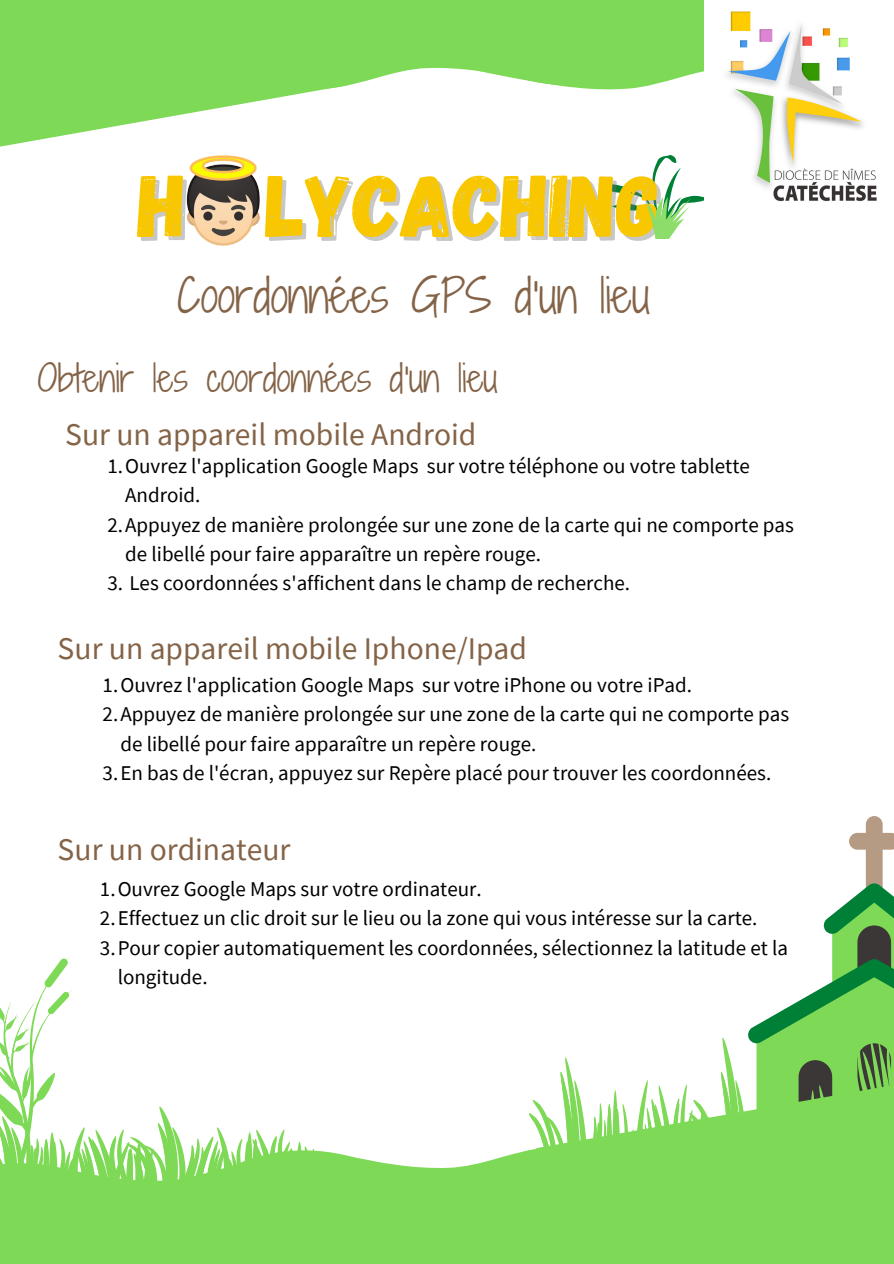
<style>
.page{position:relative;width:894px;height:1264px;background:#fff}
.page>*{position:absolute;margin:0;border:0;box-sizing:border-box;transform-origin:0 0}
.t1{font:87.75px "Gagalin";color:#f8c700}
.t2{font:45px "Shadows Into Light Two";color:#846347}
.t3{font:36px "Shadows Into Light Two";color:#846347}
.t4{font:31.5px "Source Sans Pro";color:#846347}
.t5{font:21px/29.2px "Source Sans Pro";color:#000}
.s1{color:rgb(115 115 115/.4)}
</style>
<div class="page">
<div style="left:708px;top:1210px;width:185px;height:53px;background:#7ed957"></div>
<div style="left:0;top:1191px;width:216px;height:72px;background:#7ed957"></div>
<div style="left:216px;top:1149px;width:492px;height:114px;background:#7ed957"></div>
<svg style="left:528px;top:816px;width:365px;height:394px"></svg>
<div style="left:0;top:1184px;width:323px;height:7px;background:#7ed957"></div>
<svg style="left:0;top:956px;width:314px;height:228px"></svg>
<svg style="left:344px;top:0;width:124px;height:87px;fill:#7ed957"></svg>
<svg style="left:468px;top:0;width:236px;height:90px"></svg>
<svg style="left:0;top:0;width:344px;height:147px;fill:#7ed957"></svg>
<img style="left:186px;top:155px;width:74px;height:91px">
<svg style="left:598px;top:155px;width:106px;height:84px"></svg>
<img style="left:727px;top:11px;width:150px;height:191px">
<p class="t1" style="left:142px;top:149px;width:520px"><span class="s1">H</span> LYCACHING</p>
<p class="t2" style="left:177px;top:263px;width:474px">Coordonnées GPS d'un lieu</p>
<p class="t3" style="left:38px;top:351px;width:461px">Obtenir les coordonnées d'un lieu</p>
<p class="t4" style="left:65px;top:414px;width:412px">Sur un appareil mobile Android</p>
<p class="t5" style="left:125px;top:451px;width:626px;text-indent:-18px">1.Ouvrez l'application Google Maps sur votre téléphone ou votre tablette<br>Android.</p>
<p class="t5" style="left:125px;top:509px;width:670px;text-indent:-18px">2.Appuyez de manière prolongée sur une zone de la carte qui ne comporte pas de libellé pour faire apparaître un repère rouge.</p>
<p class="t5" style="left:107px;top:568px;width:524px">3. Les coordonnées s'affichent dans le champ de recherche.</p>
<p class="t4" style="left:58px;top:627px;width:470px">Sur un appareil mobile Iphone/Ipad</p>
<p class="t5" style="left:103px;top:670px;width:590px">1.Ouvrez l'application Google Maps sur votre iPhone ou votre iPad.</p>
<p class="t5" style="left:120px;top:699px;width:670px;text-indent:-18px">2.Appuyez de manière prolongée sur une zone de la carte qui ne comporte pas de libellé pour faire apparaître un repère rouge.</p>
<p class="t5" style="left:103px;top:757px;width:670px">3.En bas de l'écran, appuyez sur Repère placé pour trouver les coordonnées.</p>
<p class="t4" style="left:58px;top:828px;width:234px">Sur un ordinateur</p>
<p class="t5" style="left:100px;top:873px;width:383px">1.Ouvrez Google Maps sur votre ordinateur.</p>
<p class="t5" style="left:100px;top:903px;width:659px">2.Effectuez un clic droit sur le lieu ou la zone qui vous intéresse sur la carte.</p>
<p class="t5" style="left:118px;top:932px;width:671px;text-indent:-18px">3.Pour copier automatiquement les coordonnées, sélectionnez la latitude et la longitude.</p>
</div>
